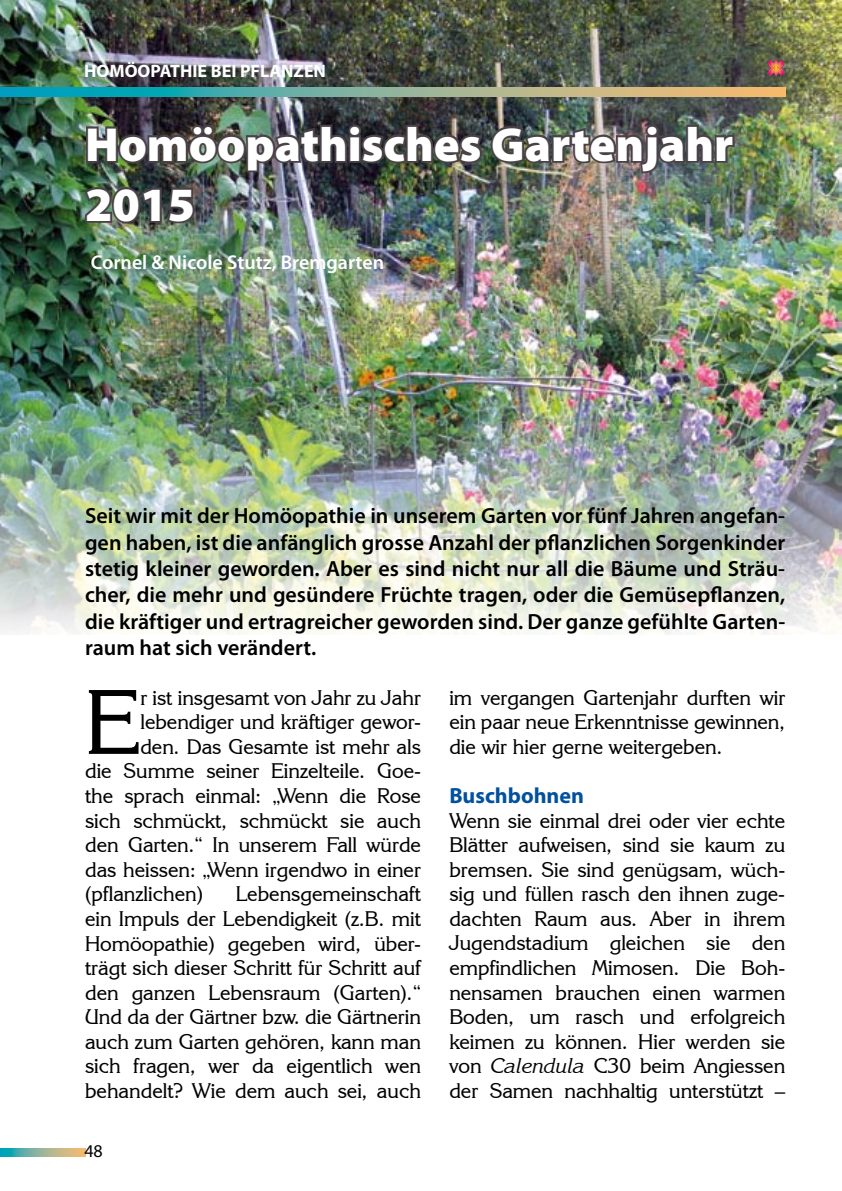
<style>
.page{position:relative;width:842px;height:1191px;background:#fff}
.page>*{position:absolute;margin:0;border:0;box-sizing:border-box;transform-origin:0 0}
.t1{font:91.2px "Korinna IT Cby BT";color:#000}
.t2{font:900 48px/60px "Myriad Pro";color:#fff}
.t3{font:600 22px/26.4px "Myriad Pro";color:#000;text-align:justify}
.t4{font:700 22px "Myriad Pro";color:#00519e}
.t5{font:21px/24.6px "Korinna IT Cby BT";color:#000;text-align:justify}
.t6{font:600 20px "Myriad Pro";color:#fff}
.t7{font:700 18px "Myriad Pro";color:#fff}
.t8{font:18px "Myriad Pro";color:#000}
.s1{font-style:italic}
</style>
<div class="page">
<svg style="left:0;top:1148px;width:85px;height:8px"></svg>
<img style="left:0;top:0;width:842px;height:400px">
<svg style="left:0;top:88px;width:785px;height:8px;background:#7fb09a"></svg>
<svg style="left:768px;top:59px;width:16px;height:18px"></svg>
<img style="left:81px;top:114px;width:656px;height:111px">
<img style="left:0;top:400px;width:842px;height:235px">
<p class="t7" style="left:84px;top:59px;width:243px">HOMÖOPATHIE BEI PFLANZEN</p>
<h2 class="t2" style="left:85px;top:113px;width:650px">Homöopathisches Gartenjahr<br>2015</h2>
<p class="t6" style="left:91px;top:249px;width:295px">Cornel &amp; Nicole Stutz, Bremgarten</p>
<p class="t3" style="left:85px;top:502px;width:702px">Seit wir mit der Homöopathie in unserem Garten vor fünf Jahren angefan&shy;gen haben, ist die anfänglich grosse Anzahl der pflanzlichen Sorgenkinder stetig kleiner geworden. Aber es sind nicht nur all die Bäume und Sträu&shy;cher, die mehr und gesündere Früchte tragen, oder die Gemüsepflanzen, die kräftiger und ertragreicher geworden sind. Der ganze gefühlte Garten&shy;raum hat sich verändert.</p>
<h1 class="t1" style="left:85px;top:666px;width:57px">E</h1>
<p class="t5" style="left:140px;top:685px;width:282px">r ist insgesamt von Jahr zu Jahr</p>
<p class="t5" style="left:140px;top:709px;width:282px">lebendiger und kräftiger gewor-</p>
<p class="t5" style="left:140px;top:734px;width:282px">den. Das Gesamte ist mehr als</p>
<p class="t5" style="left:85px;top:758px;width:337px">die Summe seiner Einzelteile. Goe-</p>
<p class="t5" style="left:85px;top:783px;width:337px">the sprach einmal: „Wenn die Rose</p>
<p class="t5" style="left:85px;top:807px;width:337px">sich schmückt, schmückt sie auch</p>
<p class="t5" style="left:85px;top:832px;width:337px">den Garten.“ In unserem Fall würde</p>
<p class="t5" style="left:85px;top:857px;width:337px">das heissen: „Wenn irgendwo in einer</p>
<p class="t5" style="left:85px;top:881px;width:119px">(pflanzlichen)</p>
<p class="t5" style="left:85px;top:881px;width:337px;text-indent:151px">Lebensgemeinschaft ein Impuls der Lebendigkeit (z.B. mit Homöopathie) gegeben wird, über&shy;trägt sich dieser Schritt für Schritt auf den ganzen Lebensraum (Garten).“ Und da der Gärtner bzw. die Gärtnerin auch zum Garten gehören, kann man sich fragen, wer da eigentlich wen behandelt? Wie dem auch sei, auch</p>
<p class="t8" style="left:84px;top:1139px;width:20px">48</p>
<p class="t5" style="left:449px;top:685px;width:337px">im vergangen Gartenjahr durften wir ein paar neue Erkenntnisse gewinnen, die wir hier gerne weitergeben.</p>
<p class="t4" style="left:449px;top:781px;width:136px">Buschbohnen</p>
<p class="t5" style="left:449px;top:807px;width:337px">Wenn sie einmal drei oder vier echte Blätter aufweisen, sind sie kaum zu bremsen. Sie sind genügsam, wüch&shy;sig und füllen rasch den ihnen zuge&shy;dachten Raum aus. Aber in ihrem Jugendstadium gleichen sie den empfindlichen Mimosen. Die Boh&shy;nensamen brauchen einen warmen Boden, um rasch und erfolgreich keimen zu können. Hier werden sie von <span class="s1">Calendula</span> C30 beim Angiessen der Samen nachhaltig unterstützt –</p>
</div>
